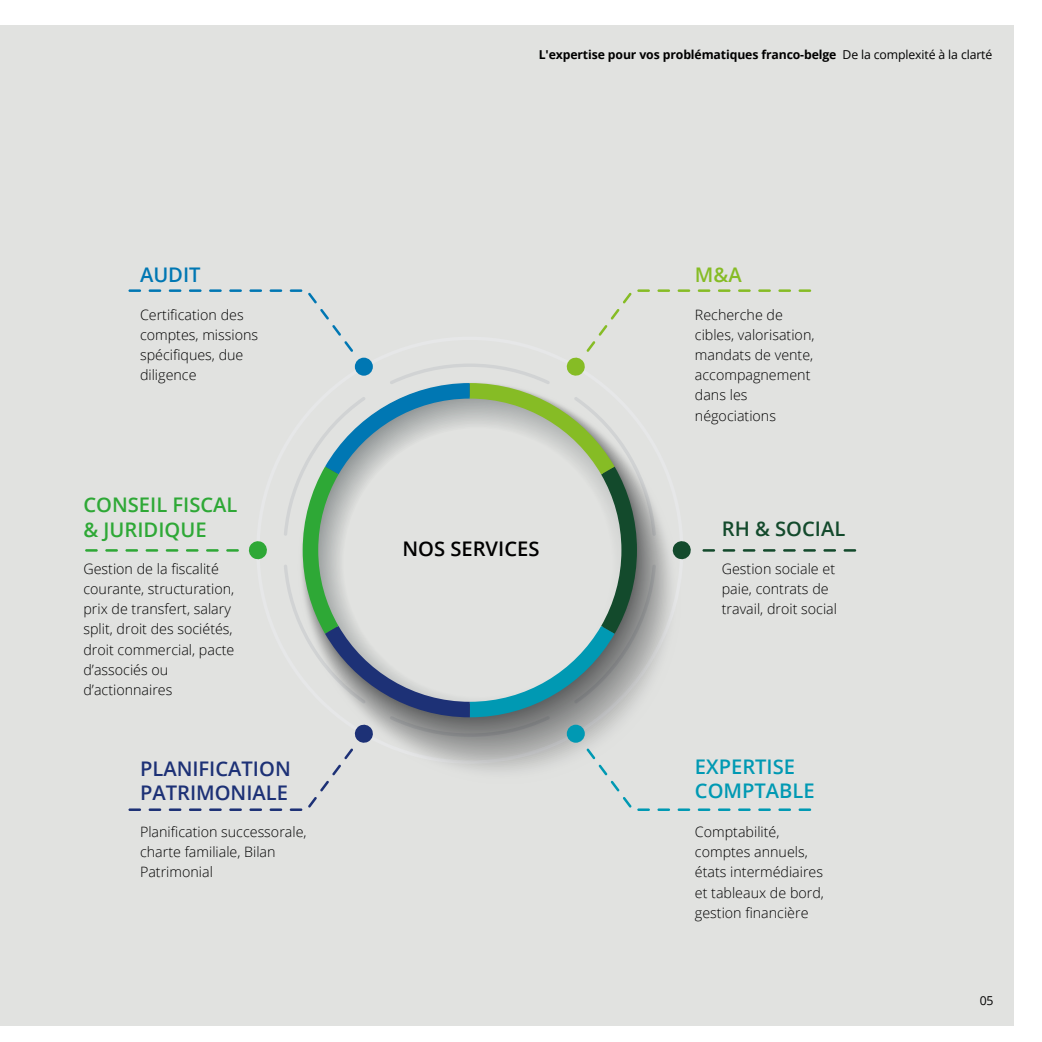
<style>
.page{position:relative;width:1042px;height:1042px;background:#fff}
.page>*{position:absolute;margin:0;border:0;box-sizing:border-box;transform-origin:0 0}
.t1{font:600 20.12px/24.2px "Open Sans";color:#1d3176}
.t2{font:600 20.12px/24.2px "Open Sans";color:#2ea836}
.t3{font:600 20.12px/24.2px "Open Sans";color:#0099b3}
.t4{font:600 20.12px "Open Sans";color:#000}
.t5{font:600 20.12px "Open Sans";color:#134a2c}
.t6{font:600 20.12px "Open Sans";color:#0077b3}
.t7{font:600 20.12px "Open Sans";color:#86bc25}
.t8{font:300 14.35px/20.1px "Open Sans";color:#000}
.t9{font:700 12.25px "Open Sans";letter-spacing:-.01em;color:#000}
.t10{font:12.25px "Open Sans";color:#000}
.s1{font-weight:400}
</style>
<div class="page">
<div style="left:0;top:25px;width:1014px;height:1001px;background:#e1e2e0"></div>
<svg style="left:85px;top:549px;width:13px;height:3px"></svg>
<svg style="left:105px;top:549px;width:13px;height:3px"></svg>
<svg style="left:823px;top:549px;width:13px;height:3px"></svg>
<svg style="left:843px;top:549px;width:13px;height:3px"></svg>
<svg style="left:125px;top:289px;width:691px;height:522px"></svg>
<h1 class="t6" style="left:140px;top:260px;width:62px">AUDIT</h1>
<p class="t8" style="left:140px;top:304px;width:120px">Certification des comptes, missions spécifiques, due diligence</p>
<h1 class="t2" style="left:83px;top:492px;width:156px">CONSEIL FISCAL &amp; JURIDIQUE</h1>
<p class="t8" style="left:83px;top:558px;width:152px">Gestion de la fiscalité courante, structuration, prix de transfert, salary split, droit des sociétés, droit commercial, pacte d’associés ou d’actionnaires</p>
<h1 class="t1" style="left:140px;top:756px;width:152px">PLANIFICATION<br>PATRIMONIALE</h1>
<p class="t8" style="left:140px;top:821px;width:168px">Planification successorale, charte familiale, Bilan<br>Patrimonial</p>
<p class="t9" style="left:539px;top:46px;width:455px">L'expertise pour vos problématiques franco-belge <span class="s1">De la complexité à la clarté</span></p>
<h1 class="t4" style="left:402px;top:535px;width:138px">NOS SERVICES</h1>
<h1 class="t7" style="left:695px;top:260px;width:48px">M&amp;A</h1>
<p class="t8" style="left:695px;top:304px;width:121px">Recherche de cibles, valorisation, mandats de vente, accompagnement dans les négociations</p>
<h1 class="t5" style="left:722px;top:515px;width:125px">RH &amp; SOCIAL</h1>
<p class="t8" style="left:722px;top:558px;width:117px">Gestion sociale et paie, contrats de travail, droit social</p>
<h1 class="t3" style="left:695px;top:754px;width:121px">EXPERTISE<br>COMPTABLE</h1>
<p class="t8" style="left:695px;top:821px;width:131px">Comptabilité, comptes annuels, états intermédiaires et tableaux de bord, gestion financière</p>
<p class="t10" style="left:979px;top:992px;width:15px">05</p>
</div>
